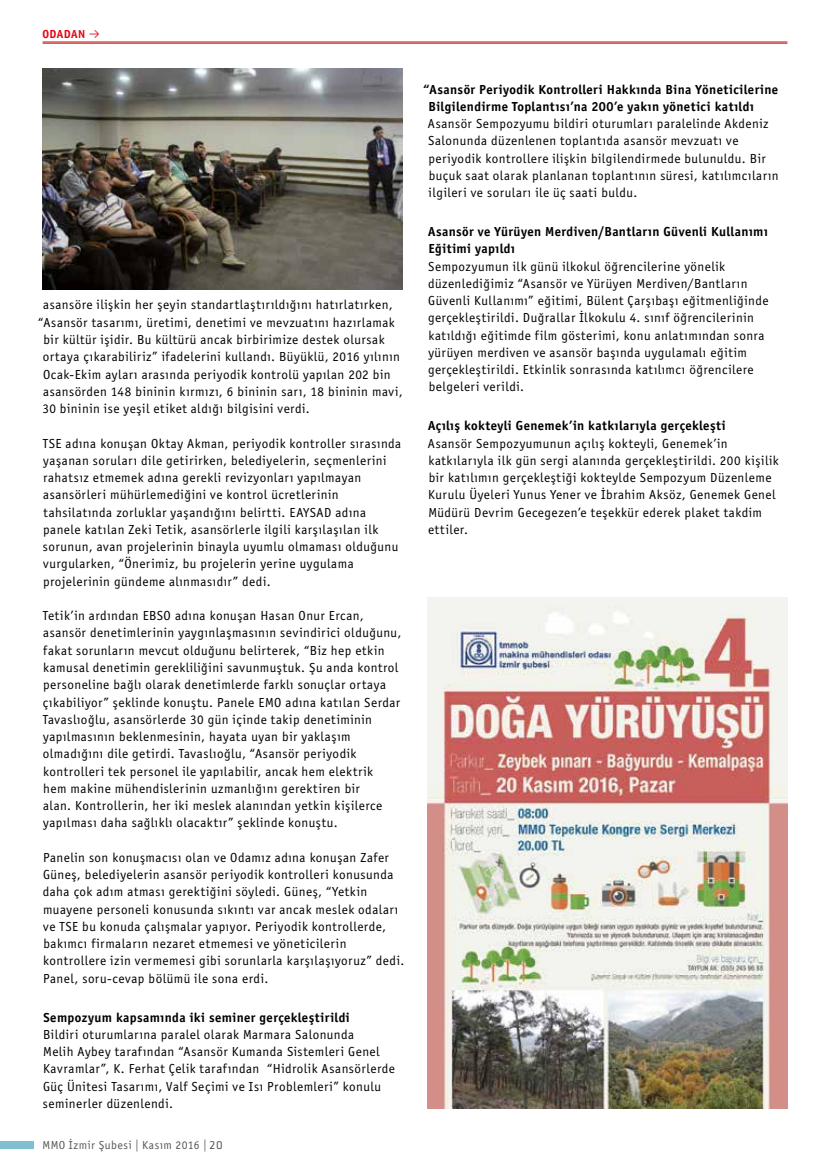
<style>
.page{position:relative;width:830px;height:1170px;background:#fff}
.page>*{position:absolute;margin:0;border:0;box-sizing:border-box;transform-origin:0 0}
.t1{font:13.5px/17.2px "Officina Sans";letter-spacing:.035em;color:#000}
.t2{font:700 13.5px/17.2px "Officina Sans";letter-spacing:.03em;color:#000}
.t3{font:12px "Officina Sans";letter-spacing:.045em;color:#575756}
.t4{font:700 12px "Officina Sans";letter-spacing:.03em;color:#e30613}
.s1{font-family:"Klavika";font-weight:400}
.s2{font-family:"Klavika"}
</style>
<div class="page">
<div style="left:0;top:1140px;width:34px;height:8px;background:#80bed1"></div>
<hr style="left:43px;top:42px;width:744px;height:1px;background:#cd171a">
<hr style="left:43px;top:43px;width:744px;height:1px;background:#cd171a">
<img style="left:43px;top:68px;width:359px;height:221px">
<img style="left:428px;top:597px;width:358px;height:511px">
<p class="t4" style="left:43px;top:27px;width:59px">ODADAN <span class="s1">•</span></p>
<p class="t1" style="left:43px;top:296px;width:351px">asansöre ilişkin her şeyin standartlaştırıldığını hatırlatırken,</p>
<p class="t1" style="left:38px;top:314px;width:358px">“Asansör tasarımı, üretimi, denetimi ve mevzuatını hazırlamak</p>
<p class="t1" style="left:43px;top:331px;width:342px">bir kültür işidir. Bu kültürü ancak birbirimize destek olursak</p>
<p class="t1" style="left:43px;top:348px;width:358px">ortaya çıkarabiliriz” ifadelerini kullandı. Büyüklü, 2016 yılının</p>
<p class="t1" style="left:43px;top:365px;width:349px">Ocak-Ekim ayları arasında periyodik kontrolü yapılan 202 bin</p>
<p class="t1" style="left:43px;top:383px;width:361px">asansörden 148 bininin kırmızı, 6 bininin sarı, 18 bininin mavi,</p>
<p class="t1" style="left:42px;top:400px;width:269px">30 bininin ise yeşil etiket aldığı bilgisini verdi.</p>
<p class="t1" style="left:43px;top:434px;width:360px">TSE adına konuşan Oktay Akman, periyodik kontroller sırasında yaşanan soruları dile getirirken, belediyelerin, seçmenlerini rahatsız etmemek adına gerekli revizyonları yapılmayan asansörleri mühürlemediğini ve kontrol ücretlerinin tahsilatında zorluklar yaşandığını belirtti. EAYSAD adına panele katılan Zeki Tetik, asansörlerle ilgili karşılaşılan ilk sorunun, avan projelerinin binayla uyumlu olmaması olduğunu vurgularken, “Önerimiz, bu projelerin yerine uygulama projelerinin gündeme alınmasıdır” dedi.</p>
<p class="t1" style="left:43px;top:607px;width:360px">Tetik’in ardından EBSO adına konuşan Hasan Onur Ercan, asansör denetimlerinin yaygınlaşmasının sevindirici olduğunu, fakat sorunların mevcut olduğunu belirterek, “Biz hep etkin kamusal denetimin gerekliliğini savunmuştuk. Şu anda kontrol personeline bağlı olarak denetimlerde farklı sonuçlar ortaya çıkabiliyor” şeklinde konuştu. Panele EMO adına katılan Serdar Tavaslıoğlu, asansörlerde 30 gün içinde takip denetiminin yapılmasının beklenmesinin, hayata uyan bir yaklaşım olmadığını dile getirdi. Tavaslıoğlu, “Asansör periyodik kontrolleri tek personel ile yapılabilir, ancak hem elektrik<br>hem makine mühendislerinin uzmanlığını gerektiren bir<br>alan. Kontrollerin, her iki meslek alanından yetkin kişilerce yapılması daha sağlıklı olacaktır” şeklinde konuştu.</p>
<p class="t1" style="left:43px;top:848px;width:363px">Panelin son konuşmacısı olan ve Odamız adına konuşan Zafer Güneş, belediyelerin asansör periyodik kontrolleri konusunda daha çok adım atması gerektiğini söyledi. Güneş, “Yetkin muayene personeli konusunda sıkıntı var ancak meslek odaları ve TSE bu konuda çalışmalar yapıyor. Periyodik kontrollerde, bakımcı firmaların nezaret etmemesi ve yöneticilerin kontrollere izin vermemesi gibi sorunlarla karşılaşıyoruz” dedi.<br>Panel, soru-cevap bölümü ile sona erdi.</p>
<p class="t2" style="left:43px;top:1008px;width:308px">Sempozyum kapsamında iki seminer gerçekleştirildi</p>
<p class="t1" style="left:43px;top:1025px;width:353px">Bildiri oturumlarına paralel olarak Marmara Salonunda<br>Melih Aybey tarafından “Asansör Kumanda Sistemleri Genel Kavramlar”, K. Ferhat Çelik tarafından “Hidrolik Asansörlerde Güç Ünitesi Tasarımı, Valf Seçimi ve Isı Problemleri” konulu seminerler düzenlendi.</p>
<p class="t3" style="left:43px;top:1137px;width:181px">MMO İzmir Şubesi <span class="s2">|</span> Kasım 2016 <span class="s2">| 20</span></p>
<p class="t2" style="left:428px;top:80px;width:351px;text-indent:-5px">“Asansör Periyodik Kontrolleri Hakkında Bina Yöneticilerine<br>Bilgilendirme Toplantısı’na 200’e yakın yönetici katıldı</p>
<p class="t1" style="left:427px;top:115px;width:352px">Asansör Sempozyumu bildiri oturumları paralelinde Akdeniz Salonunda düzenlenen toplantıda asansör mevzuatı ve periyodik kontrollere ilişkin bilgilendirmede bulunuldu. Bir buçuk saat olarak planlanan toplantının süresi, katılımcıların ilgileri ve soruları ile üç saati buldu.</p>
<p class="t2" style="left:428px;top:223px;width:341px">Asansör ve Yürüyen Merdiven/Bantların Güvenli Kullanımı<br>Eğitimi yapıldı</p>
<p class="t1" style="left:428px;top:258px;width:342px">Sempozyumun ilk günü ilkokul öğrencilerine yönelik düzenlediğimiz “Asansör ve Yürüyen Merdiven/Bantların Güvenli Kullanımı” eğitimi, Bülent Çarşıbaşı eğitmenliğinde gerçekleştirildi. Duğrallar İlkokulu 4. sınıf öğrencilerinin katıldığı eğitimde film gösterimi, konu anlatımından sonra yürüyen merdiven ve asansör başında uygulamalı eğitim gerçekleştirildi. Etkinlik sonrasında katılımcı öğrencilere belgeleri verildi.</p>
<p class="t2" style="left:428px;top:417px;width:299px">Açılış kokteyli Genemek’in katkılarıyla gerçekleşti</p>
<p class="t1" style="left:427px;top:434px;width:352px">Asansör Sempozyumunun açılış kokteyli, Genemek’in katkılarıyla ilk gün sergi alanında gerçekleştirildi. 200 kişilik bir katılımın gerçekleştiği kokteylde Sempozyum Düzenleme Kurulu Üyeleri Yunus Yener ve İbrahim Aksöz, Genemek Genel Müdürü Devrim Gecegezen’e teşekkür ederek plaket takdim ettiler.</p>
</div>
